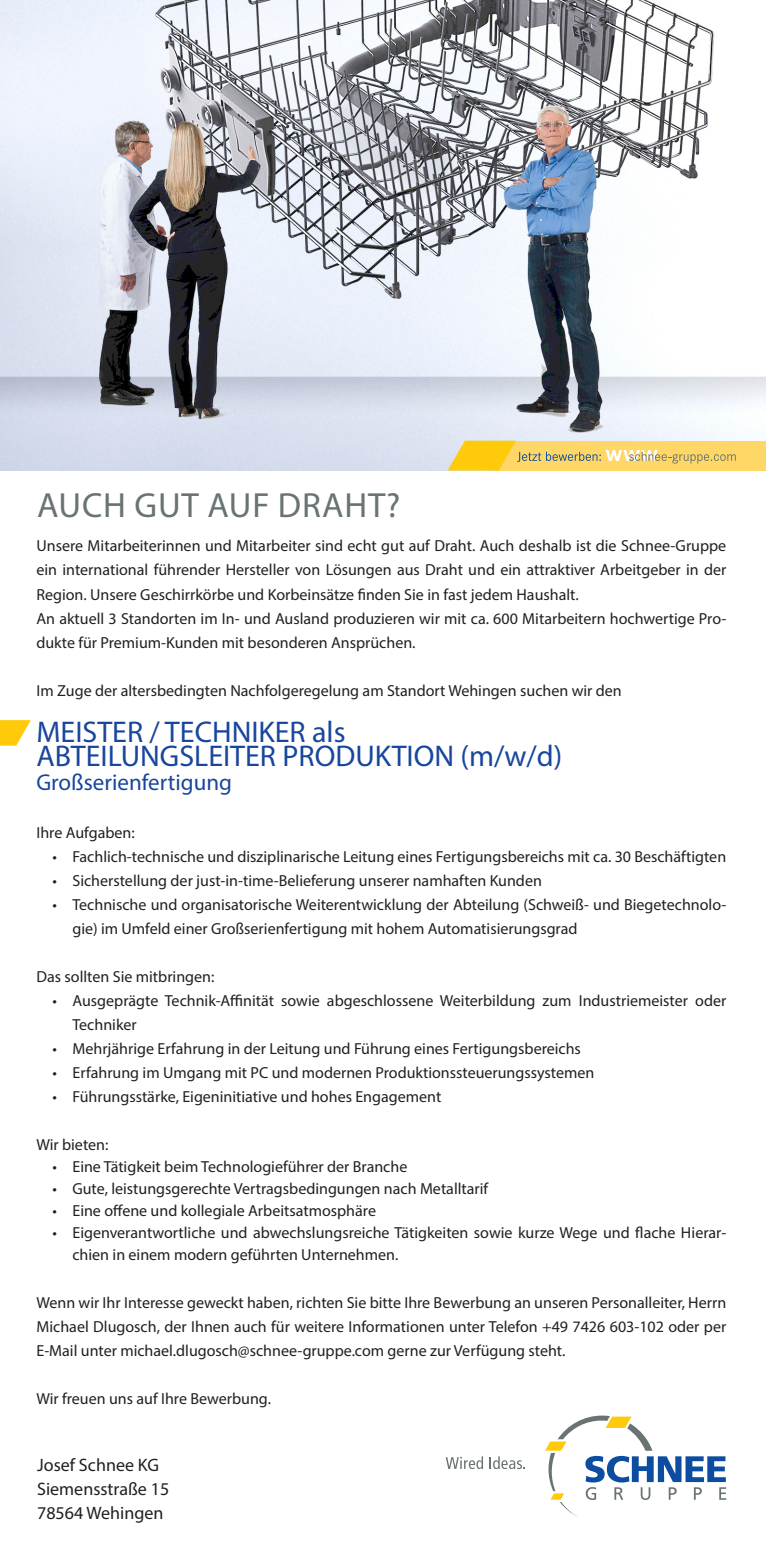
<style>
.page{position:relative;width:766px;height:1560px;background:#fff}
.page>*{position:absolute;margin:0;border:0;box-sizing:border-box;transform-origin:0 0}
.SCHNEE_CorporateS{font:35px "Myriad Pro";letter-spacing:.025em;color:#697374}
.SCHNEE_CorporateS-2{font:30px "Myriad Pro";color:#18469d}
.SCHNEE_CorporateS-3{font:23px "Myriad Pro";color:#18469d}
.SCHNEE_CorporateS-4{font:18px "Myriad Pro";color:#231f20}
.SCHNEE_CorporateS-5{font:16px/24px "Myriad Pro";color:#231f20}
</style>
<div class="page">
<img style="left:0;top:0;width:765px;height:470px">
<svg style="left:0;top:720px;width:31px;height:25px"></svg>
<svg style="left:545px;top:1415px;width:181px;height:102px"></svg>
<svg style="left:445px;top:1456px;width:38px;height:12px"></svg>
<svg style="left:489px;top:1456px;width:36px;height:12px"></svg>
<div style="left:493px;top:440px;width:272px;height:30px;background:#fed767"></div>
<svg style="left:447px;top:440px;width:288px;height:30px"></svg>
<p class="SCHNEE_CorporateS" style="left:37px;top:483px;width:364px">AUCH GUT AUF DRAHT?</p>
<p class="SCHNEE_CorporateS-5" style="left:36px;top:534px;width:691px;text-align:justify">Unsere Mitarbeiterinnen und Mitarbeiter sind echt gut auf Draht. Auch deshalb ist die Schnee-Gruppe ein international führender Hersteller von Lösungen aus Draht und ein attraktiver Arbeitgeber in der Region. Unsere Geschirrkörbe und Korbeinsätze finden Sie in fast jedem Haushalt.</p>
<p class="SCHNEE_CorporateS-5" style="left:36px;top:606px;width:691px">An aktuell 3 Standorten im In- und Ausland produzieren wir mit ca. 600 Mitarbeitern hochwertige Pro&shy;dukte für Premium-Kunden mit besonderen Ansprüchen.</p>
<p class="SCHNEE_CorporateS-5" style="left:36px;top:678px;width:586px">Im Zuge der altersbedingten Nachfolgeregelung am Standort Wehingen suchen wir den</p>
<p class="SCHNEE_CorporateS-2" style="left:36px;top:713px;width:310px">MEISTER / TECHNIKER als</p>
<p class="SCHNEE_CorporateS-2" style="left:36px;top:737px;width:527px">ABTEILUNGSLEITER PRODUKTION (m/w/d)</p>
<p class="SCHNEE_CorporateS-3" style="left:36px;top:767px;width:197px">Großserienfertigung</p>
<p class="SCHNEE_CorporateS-5" style="left:36px;top:820px;width:100px">Ihre Aufgaben:</p>
<p class="SCHNEE_CorporateS-5" style="left:52px;top:844px;width:675px">• Fachlich-technische und disziplinarische Leitung eines Fertigungsbereichs mit ca. 30 Beschäftigten</p>
<p class="SCHNEE_CorporateS-5" style="left:52px;top:868px;width:491px">• Sicherstellung der just-in-time-Belieferung unserer namhaften Kunden</p>
<p class="SCHNEE_CorporateS-5" style="left:72px;top:892px;width:655px;text-indent:-20px">• Technische und organisatorische Weiterentwicklung der Abteilung (Schweiß- und Biegetechnolo&shy;gie) im Umfeld einer Großserienfertigung mit hohem Automatisierungsgrad</p>
<p class="SCHNEE_CorporateS-5" style="left:36px;top:964px;width:179px">Das sollten Sie mitbringen:</p>
<p class="SCHNEE_CorporateS-5" style="left:72px;top:988px;width:655px;text-indent:-20px">• Ausgeprägte Technik-Affinität sowie abgeschlossene Weiterbildung zum Industriemeister oder<br>Techniker</p>
<p class="SCHNEE_CorporateS-5" style="left:53px;top:1036px;width:529px">• Mehrjährige Erfahrung in der Leitung und Führung eines Fertigungsbereichs</p>
<p class="SCHNEE_CorporateS-5" style="left:53px;top:1060px;width:543px">• Erfahrung im Umgang mit PC und modernen Produktionssteuerungssystemen</p>
<p class="SCHNEE_CorporateS-5" style="left:53px;top:1084px;width:390px">• Führungsstärke, Eigeninitiative und hohes Engagement</p>
<p class="SCHNEE_CorporateS-5" style="left:36px;top:1132px;width:73px">Wir bieten:</p>
<p class="SCHNEE_CorporateS-5" style="left:53px;top:1154px;width:356px">• Eine Tätigkeit beim Technologieführer der Branche</p>
<p class="SCHNEE_CorporateS-5" style="left:53px;top:1176px;width:437px">• Gute, leistungsgerechte Vertragsbedingungen nach Metalltarif</p>
<p class="SCHNEE_CorporateS-5" style="left:53px;top:1198px;width:325px">• Eine offene und kollegiale Arbeitsatmosphäre</p>
<p class="SCHNEE_CorporateS-5" style="left:72px;top:1221px;width:655px;line-height:22px;text-indent:-20px">• Eigenverantwortliche und abwechslungsreiche Tätigkeiten sowie kurze Wege und flache Hierar&shy;chien in einem modern geführten Unternehmen.</p>
<p class="SCHNEE_CorporateS-5" style="left:36px;top:1290px;width:691px;text-align:justify">Wenn wir Ihr Interesse geweckt haben, richten Sie bitte Ihre Bewerbung an unseren Personalleiter, Herrn Michael Dlugosch, der Ihnen auch für weitere Informationen unter Telefon +49 7426 603-102 oder per E-Mail unter michael.dlugosch@schnee-gruppe.com gerne zur Verfügung steht.</p>
<p class="SCHNEE_CorporateS-5" style="left:36px;top:1386px;width:236px">Wir freuen uns auf Ihre Bewerbung.</p>
<p class="SCHNEE_CorporateS-4" style="left:37px;top:1453px;width:123px">Josef Schnee KG</p>
<p class="SCHNEE_CorporateS-4" style="left:37px;top:1477px;width:133px">Siemensstraße 15</p>
<p class="SCHNEE_CorporateS-4" style="left:37px;top:1501px;width:128px">78564 Wehingen</p>
</div>
